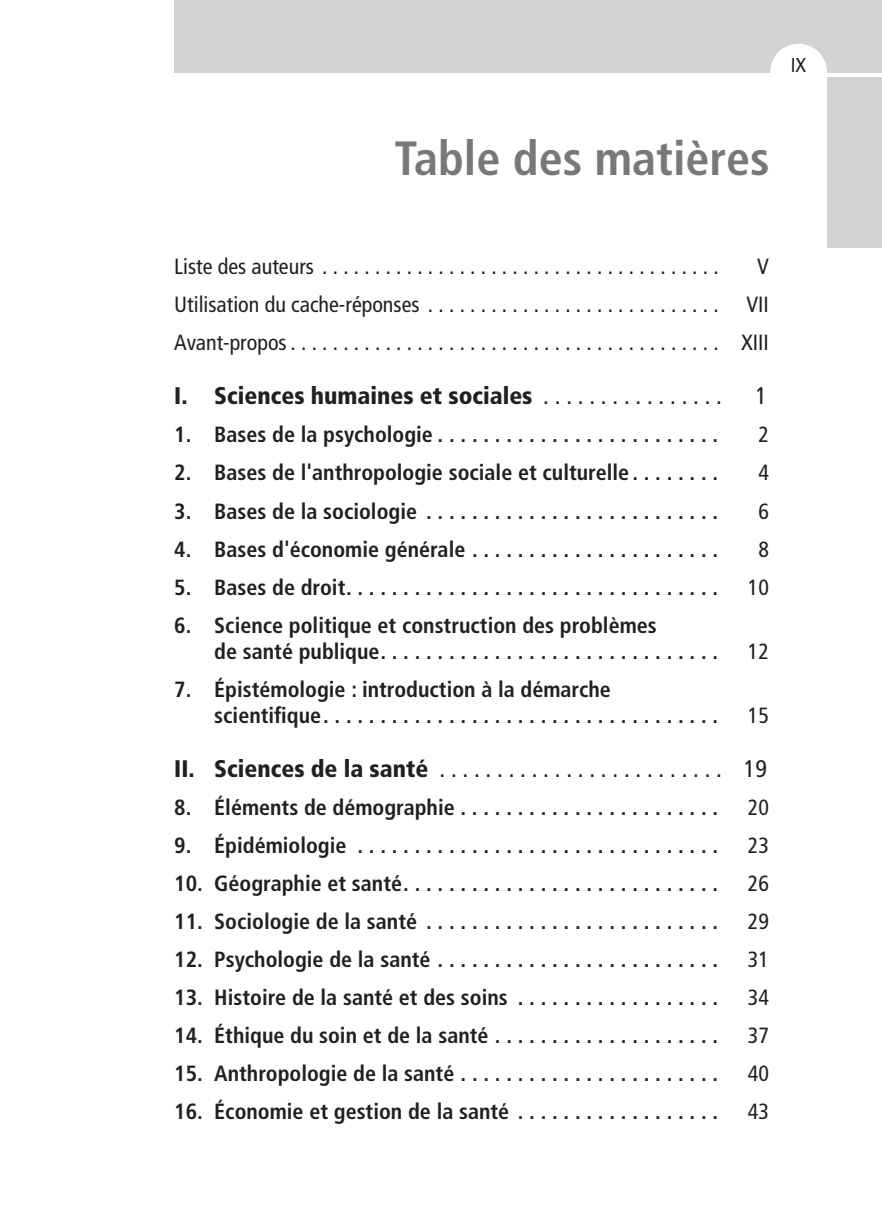
<style>
.page{position:relative;width:882px;height:1222px;background:#fff}
.page>*{position:absolute;margin:0;border:0;box-sizing:border-box;transform-origin:0 0}
.t1{font:700 condensed 48px "Frutiger LT Std";color:#76787b}
.t2{font:condensed 24px "Frutiger LT Std";color:#231f20}
.t3{font:900 condensed 24px "Frutiger LT Std";color:#231f20}
.t4{font:700 condensed 22px/26px "Frutiger LT Std";color:#231f20}
.t5{font:condensed 22px/38px "Frutiger LT Std";color:#231f20;text-align:right}
.t6{font:condensed 20px "Frutiger LT Std";color:#231f20}
.s1{font-weight:400}
.s2{font-weight:900}
</style>
<div class="page">
<div style="left:174px;top:0;width:707px;height:72px;background:#d1d2d4"></div>
<div style="left:826px;top:78px;width:55px;height:170px;background:#d1d2d4"></div>
<div style="left:769px;top:44px;width:57px;height:56px;background:#fff;border-radius:50%"></div>
<p class="t6" style="left:790px;top:57px;width:17px">IX</p>
<h1 class="t1" style="left:394px;top:139px;width:376px">Table des matières</h1>
<p class="t5" style="left:174px;top:249px;width:545px">Liste des auteurs . . . . . . . . . . . . . . . . . . . . . . . . . . . . . . . . . . . . . .</p>
<p class="t5" style="left:756px;top:249px;width:13px">V</p>
<p class="t5" style="left:174px;top:287px;width:545px">Utilisation du cache-réponses . . . . . . . . . . . . . . . . . . . . . . . . . . . .</p>
<p class="t5" style="left:174px;top:287px;width:596px">VII<br>Avant-propos . . . . . . . . . . . . . . . . . . . . . . . . . . . . . . . . . . . . . . . . . XIII</p>
<p class="t3" style="left:174px;top:386px;width:549px">I. Sciences humaines et sociales <span class="s1">. . . . . . . . . . . . . . . .</span></p>
<p class="t2" style="left:755px;top:386px;width:13px">1</p>
<p class="t4" style="left:174px;top:423px;width:545px">1. Bases de la psychologie . . . . . . . . . . . . . . . . . . . . . . . . .</p>
<p class="t5" style="left:757px;top:417px;width:12px">2</p>
<p class="t4" style="left:174px;top:461px;width:545px">2. Bases de l'anthropologie sociale et culturelle . . . . . . . .</p>
<p class="t5" style="left:757px;top:455px;width:12px">4</p>
<p class="t4" style="left:174px;top:499px;width:545px">3. Bases de la sociologie . . . . . . . . . . . . . . . . . . . . . . . . . .</p>
<p class="t5" style="left:757px;top:493px;width:12px">6</p>
<p class="t4" style="left:174px;top:537px;width:545px">4. Bases d'économie générale . . . . . . . . . . . . . . . . . . . . . .</p>
<p class="t5" style="left:757px;top:531px;width:12px">8</p>
<p class="t4" style="left:174px;top:575px;width:545px">5. Bases de droit . . . . . . . . . . . . . . . . . . . . . . . . . . . . . . . . .</p>
<p class="t5" style="left:747px;top:569px;width:23px">10</p>
<p class="t4" style="left:214px;top:613px;width:505px;text-indent:-40px">6. Science politique et construction des problèmes<br>de santé publique . . . . . . . . . . . . . . . . . . . . . . . . . . . . . .</p>
<p class="t5" style="left:747px;top:633px;width:23px">12</p>
<p class="t4" style="left:214px;top:677px;width:505px;text-indent:-40px">7. Épistémologie : introduction à la démarche scientifique . . . . . . . . . . . . . . . . . . . . . . . . . . . . . . . . . . .</p>
<p class="t5" style="left:747px;top:697px;width:23px">15</p>
<p class="t2" style="left:174px;top:758px;width:594px"><span class="s2">II. Sciences de la santé</span> . . . . . . . . . . . . . . . . . . . . . . . . . 19</p>
<p class="t4" style="left:174px;top:795px;width:545px">8. Éléments de démographie . . . . . . . . . . . . . . . . . . . . . . .</p>
<p class="t5" style="left:747px;top:789px;width:23px">20</p>
<p class="t4" style="left:174px;top:833px;width:545px">9. Épidémiologie . . . . . . . . . . . . . . . . . . . . . . . . . . . . . . . .</p>
<p class="t5" style="left:747px;top:827px;width:23px">23</p>
<p class="t4" style="left:174px;top:871px;width:545px">10. Géographie et santé . . . . . . . . . . . . . . . . . . . . . . . . . . . .</p>
<p class="t5" style="left:747px;top:865px;width:23px">26</p>
<p class="t4" style="left:174px;top:909px;width:545px">11. Sociologie de la santé . . . . . . . . . . . . . . . . . . . . . . . . . .</p>
<p class="t5" style="left:747px;top:903px;width:23px">29</p>
<p class="t4" style="left:174px;top:947px;width:545px">12. Psychologie de la santé . . . . . . . . . . . . . . . . . . . . . . . . .</p>
<p class="t5" style="left:747px;top:941px;width:23px">31</p>
<p class="t4" style="left:174px;top:985px;width:545px">13. Histoire de la santé et des soins . . . . . . . . . . . . . . . . . .</p>
<p class="t5" style="left:747px;top:979px;width:23px">34</p>
<p class="t4" style="left:174px;top:1023px;width:545px">14. Éthique du soin et de la santé . . . . . . . . . . . . . . . . . . . .</p>
<p class="t5" style="left:747px;top:1017px;width:23px">37</p>
<p class="t4" style="left:174px;top:1061px;width:545px">15. Anthropologie de la santé . . . . . . . . . . . . . . . . . . . . . . .</p>
<p class="t5" style="left:747px;top:1055px;width:23px">40</p>
<p class="t4" style="left:174px;top:1099px;width:545px">16. Économie et gestion de la santé . . . . . . . . . . . . . . . . . .</p>
<p class="t5" style="left:747px;top:1093px;width:23px">43</p>
</div>
